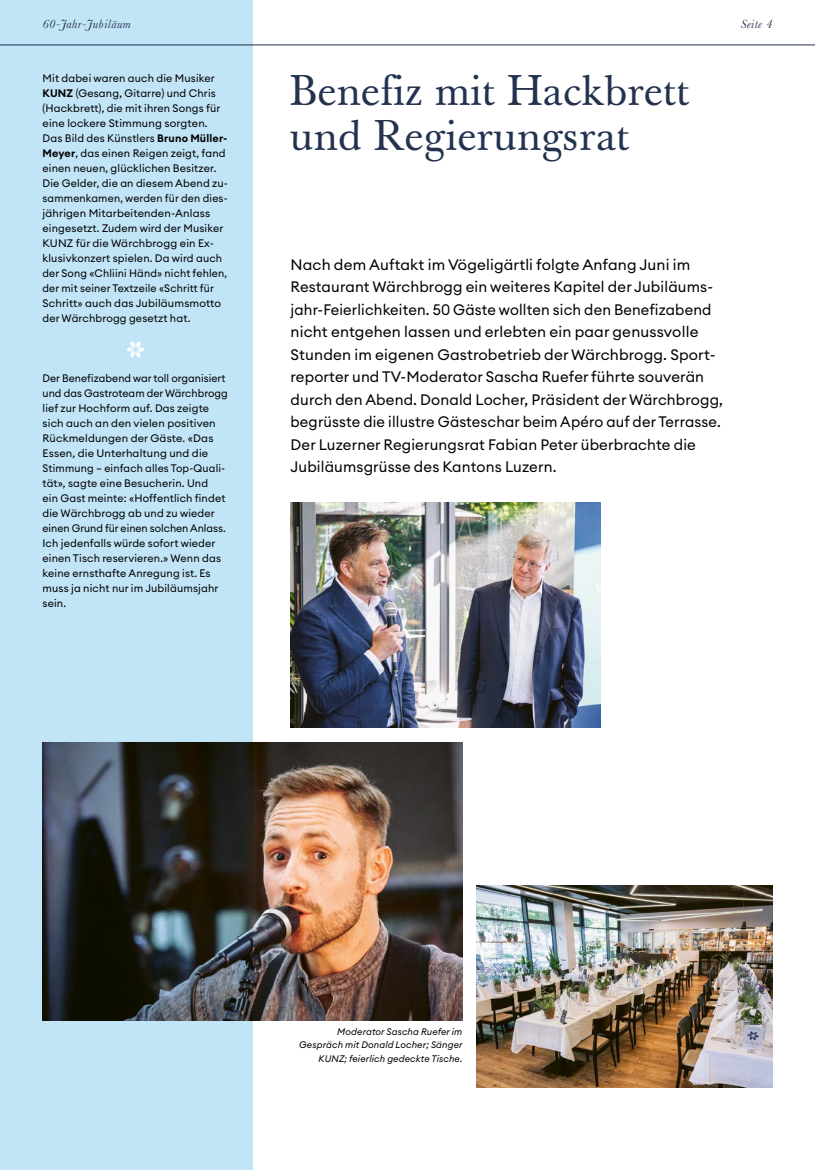
<style>
.page{position:relative;width:815px;height:1170px;background:#fff}
.page>*{position:absolute;margin:0;border:0;box-sizing:border-box;transform-origin:0 0}
.t1{font:42.5px/45px "Baskerville";letter-spacing:.02em;color:#23334f}
.t2{font:15px/22.5px "Euclid Circular A";letter-spacing:.01em;color:#000}
.t3{font:italic 12.5px "Baskerville";letter-spacing:.04em;color:#23334f}
.t4{font:10.75px/15px "Euclid Circular A";letter-spacing:.015em;color:#000}
.t5{font:italic 9.38px/13.1px "Euclid Circular A";letter-spacing:.015em;color:#000;text-align:right}
.s1{font-weight:600}
</style>
<div class="page">
<img style="left:253px;top:742px;width:209px;height:278px">
<img style="left:477px;top:885px;width:295px;height:202px">
<hr style="left:0;top:45px;width:815px;height:1px;background:#23334f">
<svg style="left:0;top:0;width:253px;height:1169px;background:#a4c0d0"></svg>
<img style="left:291px;top:502px;width:310px;height:225px">
<svg style="left:127px;top:341px;width:17px;height:16px"></svg>
<p class="t3" style="left:43px;top:15px;width:90px">60-Jahr-Jubiläum</p>
<p class="t4" style="left:43px;top:71px;width:187px">Mit dabei waren auch die Musiker <span class="s1">KUNZ</span> (Gesang, Gitarre) und Chris (Hackbrett), die mit ihren Songs für eine lockere Stimmung sorgten.<br>Das Bild des Künstlers <span class="s1">Bruno Müller-Meyer</span>, das einen Reigen zeigt, fand einen neuen, glücklichen Besitzer.<br>Die Gelder, die an diesem Abend zu&shy;sammenkamen, werden für den dies&shy;jährigen Mitarbeitenden-Anlass eingesetzt. Zudem wird der Musiker KUNZ für die Wärchbrogg ein Ex&shy;klusivkonzert spielen. Da wird auch der Song «Chliini Händ» nicht fehlen, der mit seiner Textzeile «Schritt für Schritt» auch das Jubiläumsmotto der Wärchbrogg gesetzt hat.</p>
<p class="t4" style="left:43px;top:371px;width:187px">Der Benefizabend war toll organisiert und das Gastroteam der Wärchbrogg lief zur Hochform auf. Das zeigte sich auch an den vielen positiven<br>Rückmeldungen der Gäste. «Das<br>Essen, die Unterhaltung und die<br>Stimmung – einfach alles Top-Quali&shy;tät», sagte eine Besucherin. Und<br>ein Gast meinte: «Hoffentlich findet die Wärchbrogg ab und zu wieder einen Grund für einen solchen Anlass.<br>Ich jedenfalls würde sofort wieder einen Tisch reservieren.» Wenn das keine ernsthafte Anregung ist. Es muss ja nicht nur im Jubiläumsjahr sein.</p>
<h1 class="t1" style="left:291px;top:69px;width:400px">Benefiz mit Hackbrett und Regierungsrat</h1>
<p class="t3" style="left:741px;top:15px;width:33px">Seite 4</p>
<p class="t2" style="left:291px;top:253px;width:434px">Nach dem Auftakt im Vögeligärtli folgte Anfang Juni im Restaurant Wärchbrogg ein weiteres Kapitel der Jubiläums&shy;jahr-Feierlichkeiten. 50 Gäste wollten sich den Benefizabend nicht entgehen lassen und erlebten ein paar genussvolle Stunden im eigenen Gastrobetrieb der Wärchbrogg. Sport&shy;reporter und TV-Moderator Sascha Ruefer führte souverän durch den Abend. Donald Locher, Präsident der Wärchbrogg, begrüsste die illustre Gästeschar beim Apéro auf der Terrasse.<br>Der Luzerner Regierungsrat Fabian Peter überbrachte die Jubiläumsgrüsse des Kantons Luzern.</p>
<p class="t5" style="left:299px;top:1025px;width:165px">Moderator Sascha Ruefer im<br>Gespräch mit Donald Locher; Sänger<br>KUNZ; feierlich gedeckte Tische.</p>
</div>
